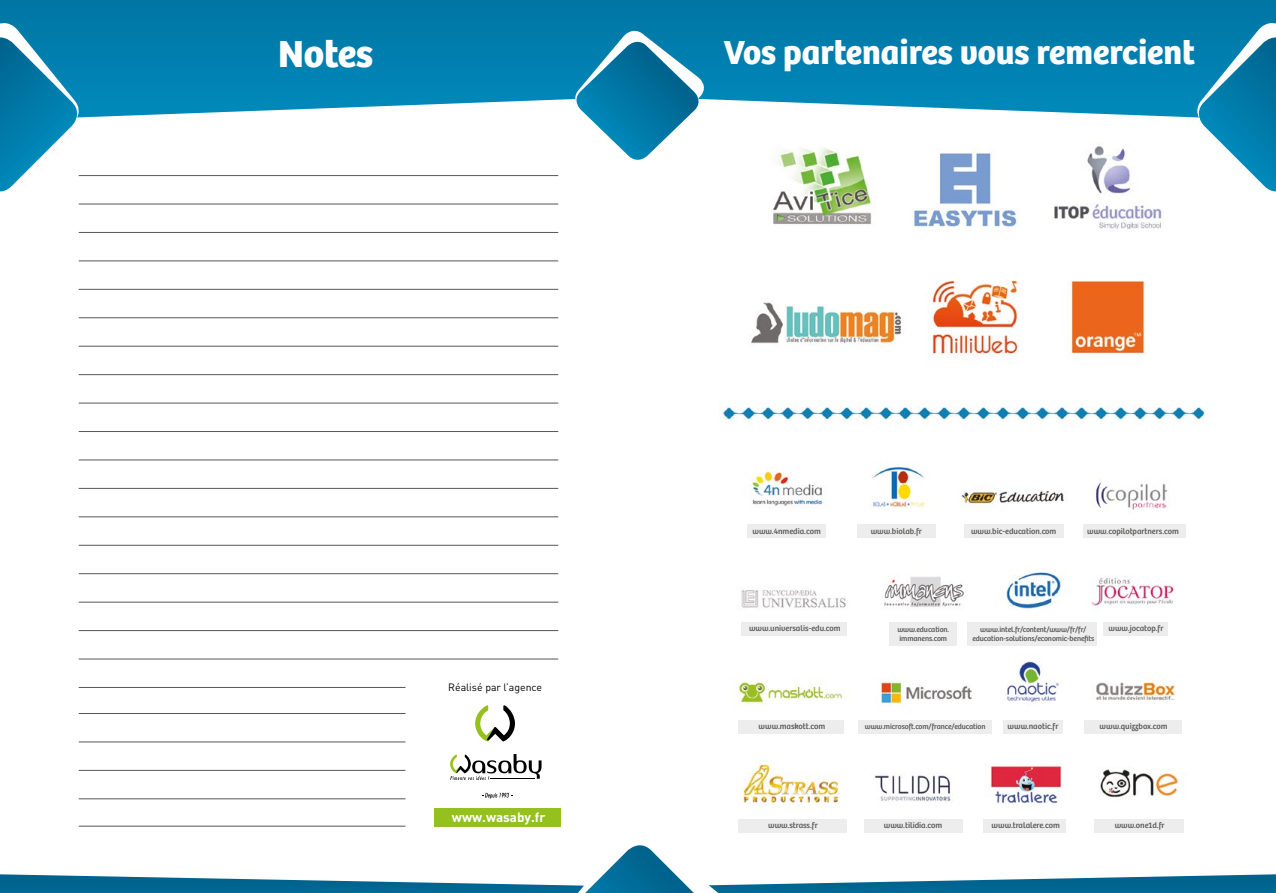
<style>
.page{position:relative;width:1276px;height:893px;background:#fff}
.page>*{position:absolute;margin:0;border:0;box-sizing:border-box;transform-origin:0 0}
.t1{font:700 39px "Bree";color:#fff}
.t2{font:700 34.5px "Bree";color:#fff}
.t3{font:700 13.35px "DIN Pro";color:#fff}
.t4{font:10.5px "DIN Pro";color:#000}
.t5{font:8.25px "Bree";color:#575756}
.t6{font:7.65px/9.1px "Bree";letter-spacing:-.01em;color:#575756}
</style>
<div class="page">
<img style="left:723px;top:146px;width:483px;height:678px">
<div style="left:747px;top:524px;width:79px;height:14px;background:#ededed"></div>
<div style="left:742px;top:622px;width:105px;height:14px;background:#ededed"></div>
<div style="left:738px;top:819px;width:108px;height:14px;background:#ededed"></div>
<div style="left:739px;top:720px;width:105px;height:13px;background:#ededed"></div>
<div style="left:890px;top:622px;width:67px;height:23px;background:#ededed"></div>
<div style="left:864px;top:819px;width:98px;height:14px;background:#ededed"></div>
<div style="left:858px;top:720px;width:133px;height:13px;background:#ededed"></div>
<div style="left:967px;top:622px;width:129px;height:23px;background:#ededed"></div>
<div style="left:983px;top:819px;width:83px;height:14px;background:#ededed"></div>
<div style="left:1003px;top:720px;width:59px;height:13px;background:#ededed"></div>
<div style="left:1103px;top:622px;width:64px;height:14px;background:#ededed"></div>
<div style="left:1094px;top:819px;width:90px;height:14px;background:#ededed"></div>
<div style="left:1084px;top:720px;width:98px;height:13px;background:#ededed"></div>
<div style="left:857px;top:524px;width:78px;height:14px;background:#ededed"></div>
<div style="left:964px;top:524px;width:99px;height:14px;background:#ededed"></div>
<div style="left:1083px;top:524px;width:102px;height:14px;background:#ededed"></div>
<svg style="left:0;top:0;width:638px;height:118px;background:#1488b3"></svg>
<svg style="left:0;top:17px;width:85px;height:175px"></svg>
<svg style="left:638px;top:0;width:638px;height:118px;background:#1388b3"></svg>
<svg style="left:1190px;top:17px;width:86px;height:175px"></svg>
<svg style="left:0;top:824px;width:1276px;height:69px"></svg>
<svg style="left:570px;top:26px;width:139px;height:134px"></svg>
<hr style="left:79px;top:260px;width:479px;height:1px;background:#575756">
<hr style="left:79px;top:232px;width:479px;height:1px;background:#575756">
<hr style="left:79px;top:204px;width:479px;height:1px;background:#575756">
<hr style="left:79px;top:175px;width:479px;height:1px;background:#575756">
<hr style="left:79px;top:488px;width:479px;height:1px;background:#575756">
<hr style="left:79px;top:374px;width:479px;height:1px;background:#575756">
<hr style="left:79px;top:602px;width:479px;height:1px;background:#575756">
<hr style="left:79px;top:713px;width:326px;height:1px;background:#575756">
<hr style="left:79px;top:317px;width:479px;height:1px;background:#575756">
<hr style="left:79px;top:545px;width:479px;height:1px;background:#575756">
<hr style="left:79px;top:431px;width:479px;height:1px;background:#575756">
<hr style="left:79px;top:659px;width:479px;height:1px;background:#575756">
<hr style="left:79px;top:770px;width:326px;height:1px;background:#575756">
<hr style="left:79px;top:289px;width:479px;height:1px;background:#575756">
<hr style="left:79px;top:516px;width:479px;height:1px;background:#575756">
<hr style="left:79px;top:403px;width:479px;height:1px;background:#575756">
<hr style="left:79px;top:630px;width:479px;height:1px;background:#575756">
<hr style="left:79px;top:742px;width:326px;height:1px;background:#575756">
<hr style="left:79px;top:346px;width:479px;height:1px;background:#575756">
<hr style="left:79px;top:573px;width:479px;height:1px;background:#575756">
<hr style="left:79px;top:460px;width:479px;height:1px;background:#575756">
<hr style="left:79px;top:687px;width:326px;height:1px;background:#575756">
<hr style="left:79px;top:798px;width:326px;height:1px;background:#575756">
<hr style="left:79px;top:826px;width:326px;height:1px;background:#575756">
<svg style="left:482px;top:793px;width:30px;height:6px"></svg>
<svg style="left:475px;top:705px;width:40px;height:36px"></svg>
<svg style="left:450px;top:754px;width:91px;height:26px"></svg>
<div style="left:434px;top:808px;width:127px;height:19px;background:#95c11f"></div>
<h1 class="t1" style="left:278px;top:30px;width:97px">Notes</h1>
<h2 class="t2" style="left:724px;top:31px;width:473px">Vos partenaires vous remercient</h2>
<p class="t4" style="left:448px;top:680px;width:95px">Réalisé par l’agence</p>
<h3 class="t3" style="left:452px;top:808px;width:95px">www.wasaby.fr</h3>
<p class="t5" style="left:752px;top:526px;width:70px">www.4nmedia.com</p>
<p class="t5" style="left:870px;top:526px;width:53px">www.biolab.fr</p>
<p class="t5" style="left:971px;top:526px;width:87px">www.bic-education.com</p>
<p class="t5" style="left:1087px;top:526px;width:93px">www.copilotpartners.com</p>
<p class="t5" style="left:749px;top:623px;width:93px">www.universalis-edu.com</p>
<p class="t6" style="left:897px;top:625px;width:53px">www.education. immanens.com</p>
<p class="t6" style="left:972px;top:625px;width:123px;text-align:center">www.intel.fr/content/www/fr/fr/ education-solutions/economic-benefits</p>
<p class="t5" style="left:1108px;top:623px;width:56px">www.jocatop.fr</p>
<p class="t5" style="left:758px;top:721px;width:68px">www.maskott.com</p>
<p class="t6" style="left:865px;top:722px;width:122px">www.microsoft.com/france/education</p>
<p class="t5" style="left:1007px;top:721px;width:52px">www.naotic.fr</p>
<p class="t5" style="left:1099px;top:721px;width:70px">www.quizzbox.com</p>
<p class="t5" style="left:768px;top:820px;width:51px">www.strass.fr</p>
<p class="t5" style="left:884px;top:820px;width:60px">www.tilidia.com</p>
<p class="t5" style="left:991px;top:820px;width:70px">www.tralalere.com</p>
<p class="t5" style="left:1114px;top:820px;width:51px">www.one1d.fr</p>
</div>
